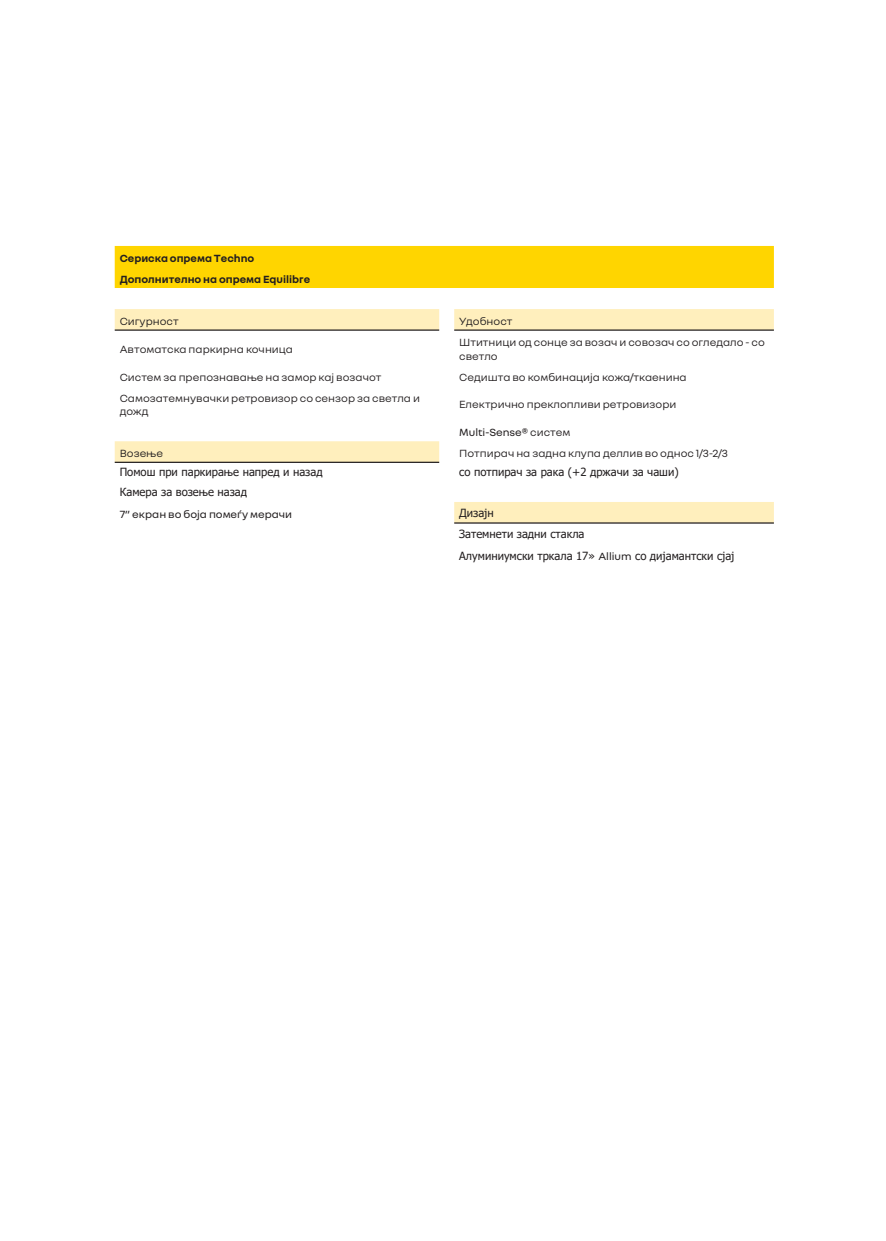
<style>
.page{position:relative;width:886px;height:1241px;background:#fff}
.page>*{position:absolute;margin:0;border:0;box-sizing:border-box;transform-origin:0 0}
.t1{font:11.25px/13.5px "Nouvel R";color:#231f20}
.t2{font:11.25px "Tahoma";color:#231f20}
.t3{font:700 11.25px "Nouvel R";color:#231f20}
.t4{font:11.25px "Nouvel R";color:#231f20}
.s1{font-style:inherit}
.s2{font-family:"Nouvel R"}
</style>
<div class="page">
<div style="left:115px;top:246px;width:659px;height:42px;background:#ffd500"></div>
<svg style="left:115px;top:309px;width:659px;height:213px"></svg>
<hr style="left:115px;top:329px;width:324px;height:2px;background:#231f20">
<hr style="left:454px;top:329px;width:320px;height:2px;background:#231f20">
<hr style="left:115px;top:461px;width:324px;height:2px;background:#231f20">
<hr style="left:454px;top:522px;width:320px;height:1px;background:#231f20">
<p class="t3" style="left:120px;top:251px;width:136px">Сериска опрема Тechno</p>
<p class="t3" style="left:120px;top:272px;width:192px">Дополнително на опрема Еquilibre</p>
<p class="t1" style="left:120px;top:314px;width:60px">Сигурност</p>
<p class="t1" style="left:459px;top:314px;width:55px">Удобност</p>
<p class="t1" style="left:120px;top:342px;width:175px">Автоматска паркирна кочница</p>
<p class="t1" style="left:459px;top:335px;width:307px">Штитници од сонце за возач и совозач со огледало - со светло</p>
<p class="t1" style="left:120px;top:369px;width:263px">Систем за препознавање на замор кај возачот</p>
<p class="t1" style="left:459px;top:369px;width:229px">Седишта во комбинација кожа/ткаенина</p>
<p class="t1" style="left:120px;top:390px;width:302px">Самозатемнувачки ретровизор со сензор за светла и дожд</p>
<p class="t1" style="left:459px;top:397px;width:219px">Електрично преклопливи ретровизори</p>
<p class="t4" style="left:459px;top:425px;width:113px">Multi-Sense<span class="s1">® систем</span></p>
<p class="t1" style="left:120px;top:446px;width:45px">Возење</p>
<p class="t1" style="left:459px;top:446px;width:270px">Потпирач на задна клупа деллив во однос 1/3-2/3</p>
<p class="t2" style="left:120px;top:464px;width:204px">Помош при паркирање напред и назад</p>
<p class="t2" style="left:459px;top:464px;width:221px">со потпирач за рака (+2 држачи за чаши)</p>
<p class="t2" style="left:120px;top:484px;width:129px">Камера за возење назад</p>
<p class="t4" style="left:120px;top:507px;width:174px">7” екран во боја помеѓу мерачи</p>
<p class="t2" style="left:459px;top:505px;width:36px">Дизајн</p>
<p class="t2" style="left:459px;top:526px;width:127px">Затемнети задни стакла</p>
<p class="t2" style="left:459px;top:548px;width:277px">Алуминиумски тркала 17» <span class="s2">Allium</span> со дијамантски сјај</p>
</div>
